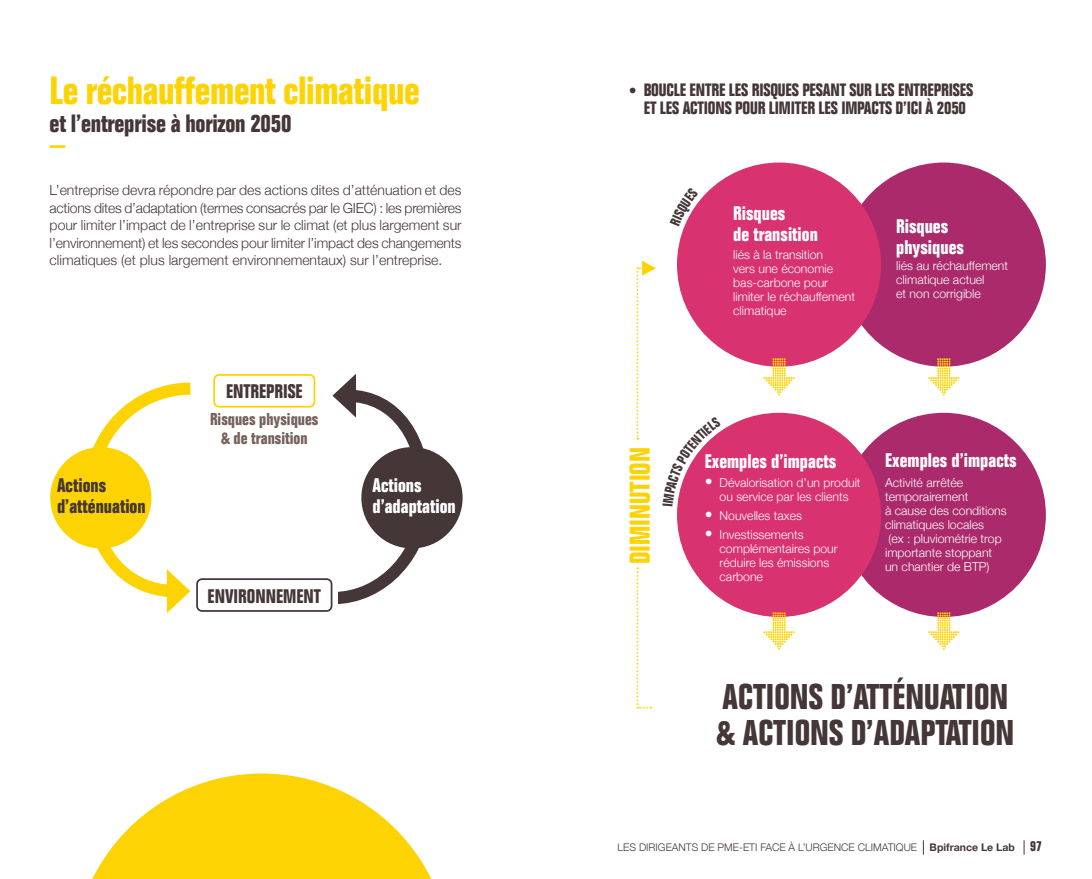
<style>
.page{position:relative;width:1092px;height:879px;background:#fff}
.page>*{position:absolute;margin:0;border:0;box-sizing:border-box;transform-origin:0 0}
.t1{font:700 condensed 38.5px "Folio";letter-spacing:-.01em;color:#fed304}
.t2{font:700 condensed 35px/35px "Folio";color:#453638}
.t3{font:700 condensed 28px "Folio";color:#fed304}
.t4{font:700 condensed 24.5px "Folio";letter-spacing:-.01em;color:#453638}
.t5{font:700 condensed 19.25px/21px "Folio";color:#fff}
.t6{font:700 condensed 19.25px/21px "Folio";color:#453638}
.t7{font:700 condensed 17.5px/17.5px "Folio";letter-spacing:-.01em;color:#453638;text-align:center}
.t8{font:700 condensed 16.8px/18.9px "Folio";color:#76625b;text-align:center}
.t9{font:300 14px/17.5px "Helvetica Neue";color:#453638;text-align:justify}
.t10{font:300 12.25px/14px "Helvetica Neue";color:#fff}
.t11{font:300 10.5px "Helvetica Neue";color:#453638}
.s1{font-family:"Helvetica Neue";font-weight:300;font-stretch:normal;font-size:15.75px}
.s2{font-size:15.75px}
.s3{font-weight:700}
.s4{font-family:"Folio";font-weight:700;font-stretch:condensed;font-size:14px}
</style>
<div class="page">
<div style="left:841px;top:162px;width:204px;height:204px;background:#ab2a6b;border-radius:50%"></div>
<div style="left:841px;top:412px;width:204px;height:204px;background:#ab2a6b;border-radius:50%"></div>
<hr style="left:50px;top:145px;width:15px;height:3px;background:#fed304">
<svg style="left:332px;top:374px;width:105px;height:231px"></svg>
<div style="left:190px;top:577px;width:148px;height:51px;background:#fff"></div>
<div style="left:196px;top:578px;width:136px;height:33px;border:2px solid #453638;border-radius:5px"></div>
<div style="left:213px;top:374px;width:102px;height:33px;border:2px solid #fed304;border-radius:5px"></div>
<svg style="left:79px;top:382px;width:124px;height:230px"></svg>
<div style="left:361px;top:447px;width:101px;height:101px;background:#453638;border-radius:50%"></div>
<div style="left:50px;top:447px;width:101px;height:101px;background:#fed304;border-radius:50%"></div>
<svg style="left:93px;top:773px;width:338px;height:105px;fill:#fed304"></svg>
<svg style="left:928px;top:358px;width:31px;height:37px"></svg>
<svg style="left:928px;top:612px;width:31px;height:37px"></svg>
<svg style="left:636px;top:567px;width:15px;height:141px"></svg>
<svg style="left:636px;top:261px;width:20px;height:178px"></svg>
<div style="left:677px;top:162px;width:204px;height:204px;background:#d8326f;border-radius:50%"></div>
<div style="left:677px;top:412px;width:204px;height:204px;background:#d8326f;border-radius:50%"></div>
<svg style="left:763px;top:358px;width:31px;height:37px"></svg>
<svg style="left:763px;top:612px;width:31px;height:37px"></svg>
<svg style="left:922px;top:840px;width:1px;height:14px"></svg>
<svg style="left:1023px;top:840px;width:1px;height:14px"></svg>
<svg style="left:677px;top:430px;width:44px;height:76px"></svg>
<svg style="left:684px;top:202px;width:14px;height:24px"></svg>
<h1 class="t1" style="left:50px;top:69px;width:371px">Le réchauffement climatique</h1>
<h3 class="t4" style="left:50px;top:110px;width:243px">et l’entreprise à horizon 2050</h3>
<p class="t9" style="left:50px;top:180px;width:413px">L’entreprise devra répondre par des actions dites d’atténuation et des actions dites d’adaptation (termes consacrés par le GIEC) : les premières pour limiter l’impact de l’entreprise sur le climat (et plus largement sur l’environnement) et les secondes pour limiter l’impact des changements climatiques (et plus largement environnementaux) sur l’entreprise.</p>
<h3 class="t6" style="left:226px;top:380px;width:78px">ENTREPRISE</h3>
<h3 class="t6" style="left:57px;top:474px;width:90px">Actions d’atténuation</h3>
<h3 class="t8" style="left:210px;top:410px;width:110px">Risques physiques &amp; de transition</h3>
<h3 class="t6" style="left:208px;top:585px;width:115px">ENVIRONNEMENT</h3>
<h3 class="t5" style="left:372px;top:474px;width:85px">Actions d’adaptation</h3>
<h3 class="t7" style="left:628px;top:82px;width:346px"><span class="s1">•</span> BOUCLE ENTRE LES RISQUES PESANT SUR LES ENTREPRISES<br>ET LES ACTIONS POUR LIMITER LES IMPACTS D’ICI À 2050</h3>
<h3 class="t3" style="left:624px;top:564px;width:119px;rotate:-90deg">DIMINUTION</h3>
<h3 class="t5" style="left:733px;top:203px;width:86px">Risques<br>de transition</h3>
<p class="t10" style="left:733px;top:246px;width:123px">liés à la transition<br>vers une économie bas-carbone pour limiter le réchauffement climatique</p>
<h3 class="t5" style="left:896px;top:215px;width:69px">Risques physiques</h3>
<p class="t10" style="left:896px;top:257px;width:113px">liés au réchauffement climatique actuel<br>et non corrigible</p>
<h3 class="t5" style="left:704px;top:451px;width:133px">Exemples d’impacts</h3>
<p class="t10" style="left:704px;top:475px;width:157px;text-align:center"><span class="s2">•</span> Dévalorisation d’un produit ou service par les clients</p>
<p class="t10" style="left:704px;top:508px;width:99px"><span class="s2">•</span> Nouvelles taxes</p>
<p class="t10" style="left:719px;top:527px;width:119px;text-indent:-15px"><span class="s2">•</span> Investissements complémentaires pour réduire les émissions carbone</p>
<h3 class="t5" style="left:885px;top:449px;width:133px">Exemples d’impacts</h3>
<p class="t10" style="left:885px;top:475px;width:123px">Activité arrêtée temporairement<br>à cause des conditions climatiques locales<br>(ex : pluviométrie trop importante stoppant un chantier de BTP)</p>
<h2 class="t2" style="left:716px;top:679px;width:299px">ACTIONS D’ATTÉNUATION &amp; ACTIONS D’ADAPTATION</h2>
<p class="t11" style="left:617px;top:838px;width:426px">LES DIRIGEANTS DE PME-ETI FACE À L’URGENCE CLIMATIQUE <span class="s3">Bpifrance Le Lab</span> <span class="s4">97</span></p>
</div>
